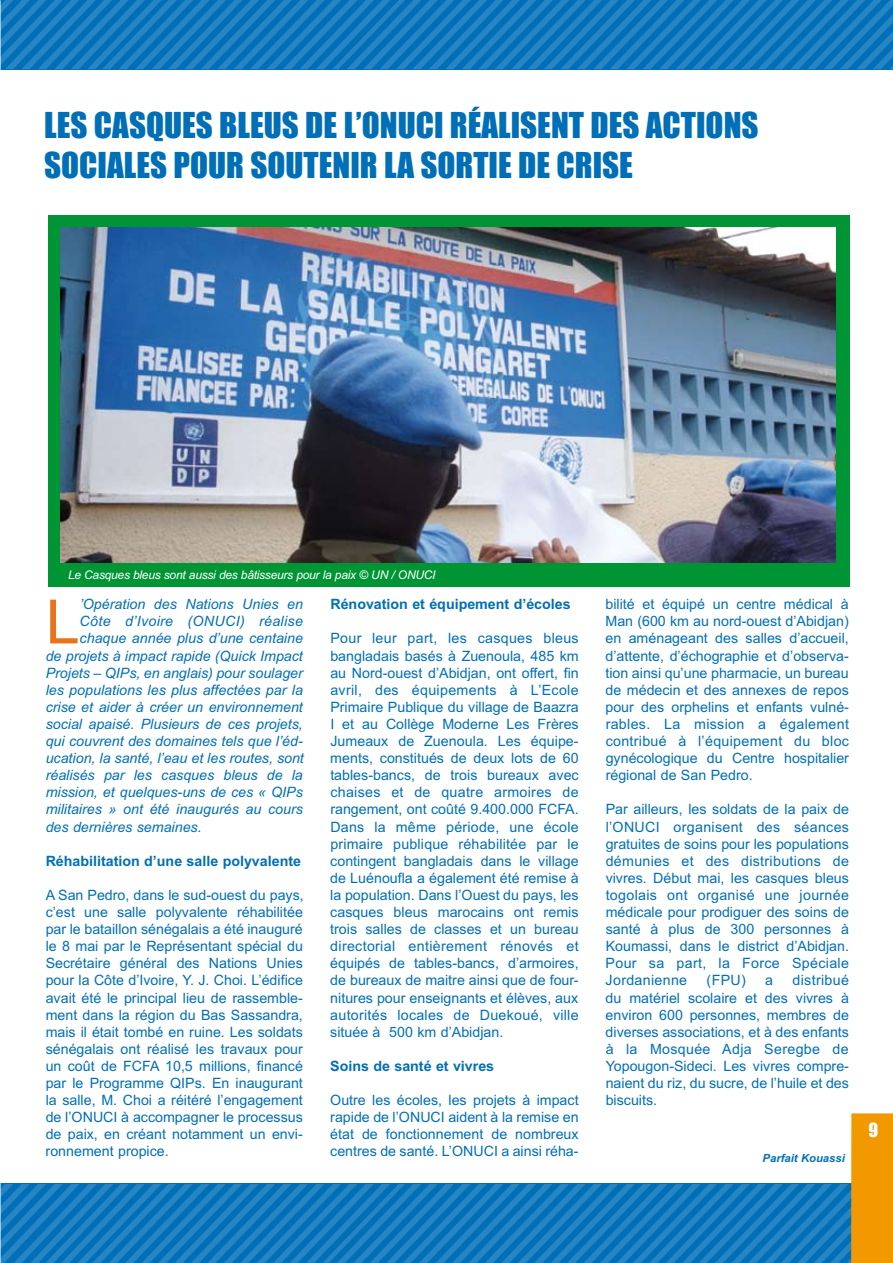
<style>
.page{position:relative;width:893px;height:1263px;background:#fff}
.page>*{position:absolute;margin:0;border:0;box-sizing:border-box;transform-origin:0 0}
.t1{font:61.2px "Arial";color:#ea7319}
.t2{font:33px/39.6px "Impact";color:#006fb7}
.t3{font:18px "Impact";color:#fff}
.t4{font:14.25px/17.1px "Arial";color:#006fb7;text-align:justify}
.t5{font:italic 14.25px "Arial";color:#006fb7}
.t6{font:700 14.25px "Arial";color:#006fb7}
.t7{font:italic 14.25px "Arial";letter-spacing:.02em;color:#006fb7}
.t8{font:italic 12px "Arial";letter-spacing:-.02em;color:#fff}
.t9{font:italic 700 11.25px "Arial";color:#006fb7}
</style>
<div class="page">
<div style="left:851px;top:1113px;width:42px;height:150px;background:#f39900"></div>
<div style="left:48px;top:215px;width:801px;height:372px;background:#009534"></div>
<img style="left:60px;top:228px;width:775px;height:335px">
<svg style="left:0;top:1184px;width:852px;height:79px;background:#137abc"></svg>
<svg style="left:0;top:0;width:893px;height:70px;background:#1279bc"></svg>
<h2 class="t2" style="left:44px;top:105px;width:716px">LES CASQUES BLEUS DE L’ONUCI RÉALISENT DES ACTIONS<br>SOCIALES POUR SOUTENIR LA SORTIE DE CRISE</h2>
<p class="t8" style="left:68px;top:567px;width:369px">Le Casques bleus sont aussi des bâtisseurs pour la paix © UN / ONUCI</p>
<h1 class="t1" style="left:46px;top:582px;width:36px">L</h1>
<p class="t5" style="left:80px;top:595px;width:225px">’Opération des Nations Unies en</p>
<p class="t7" style="left:80px;top:612px;width:225px">Côte d’Ivoire (ONUCI) réalise</p>
<p class="t5" style="left:80px;top:629px;width:225px">chaque année plus d’une centaine</p>
<p class="t5" style="left:46px;top:646px;width:259px">de projets à impact rapide (Quick Impact</p>
<p class="t5" style="left:46px;top:663px;width:259px">Projets – QIPs, en anglais) pour soulager</p>
<p class="t5" style="left:46px;top:680px;width:259px">les populations les plus affectées par la</p>
<p class="t5" style="left:46px;top:698px;width:259px">crise et aider à créer un environnement</p>
<p class="t5" style="left:46px;top:715px;width:259px">social apaisé. Plusieurs de ces projets,</p>
<p class="t5" style="left:46px;top:732px;width:259px">qui couvrent des domaines tels que l’éd-</p>
<p class="t5" style="left:46px;top:749px;width:260px">ucation, la santé, l’eau et les routes, sont</p>
<p class="t5" style="left:46px;top:766px;width:259px">réalisés par les casques bleus de la</p>
<p class="t5" style="left:46px;top:783px;width:259px">mission, et quelques-uns de ces « QIPs</p>
<p class="t5" style="left:46px;top:800px;width:259px">militaires » ont été inaugurés au cours</p>
<p class="t5" style="left:46px;top:817px;width:158px">des dernières semaines.</p>
<p class="t6" style="left:46px;top:851px;width:257px">Réhabilitation d’une salle polyvalente</p>
<p class="t4" style="left:46px;top:888px;width:260px">A San Pedro, dans le sud-ouest du pays, c’est une salle polyvalente réhabilitée par le bataillon sénégalais a été inauguré le 8 mai par le Représentant spécial du Secrétaire général des Nations Unies pour la Côte d’Ivoire, Y. J. Choi. L’édifice avait été le principal lieu de rassemble&shy;ment dans la région du Bas Sassandra, mais il était tombé en ruine. Les soldats sénégalais ont réalisé les travaux pour un coût de FCFA 10,5 millions, financé par le Programme QIPs. En inaugurant la salle, M. Choi a réitéré l’engagement de l’ONUCI à accompagner le processus de paix, en créant notamment un envi&shy;ronnement propice.</p>
<p class="t6" style="left:330px;top:595px;width:242px">Rénovation et équipement d’écoles</p>
<p class="t4" style="left:330px;top:631px;width:250px">Pour leur part, les casques bleus bangladais basés à Zuenoula, 485 km au Nord-ouest d’Abidjan, ont offert, fin avril, des équipements à L’Ecole Primaire Publique du village de Baazra I et au Collège Moderne Les Frères Jumeaux de Zuenoula. Les équipe&shy;ments, constitués de deux lots de 60 tables-bancs, de trois bureaux avec chaises et de quatre armoires de rangement, ont coûté 9.400.000 FCFA.<br>Dans la même période, une école primaire publique réhabilitée par le contingent bangladais dans le village de Luénoufla a également été remise à la population. Dans l’Ouest du pays, les casques bleus marocains ont remis trois salles de classes et un bureau directorial entièrement rénovés et équipés de tables-bancs, d’armoires, de bureaux de maitre ainsi que de four&shy;nitures pour enseignants et élèves, aux autorités locales de Duekoué, ville située à 500 km d’Abidjan.</p>
<p class="t6" style="left:330px;top:1057px;width:165px">Soins de santé et vivres</p>
<p class="t4" style="left:330px;top:1093px;width:250px">Outre les écoles, les projets à impact rapide de l’ONUCI aident à la remise en état de fonctionnement de nombreux centres de santé. L’ONUCI a ainsi réha-</p>
<p class="t4" style="left:605px;top:597px;width:245px">bilité et équipé un centre médical à Man (600 km au nord-ouest d’Abidjan) en aménageant des salles d’accueil, d’attente, d’échographie et d’observa&shy;tion ainsi qu’une pharmacie, un bureau de médecin et des annexes de repos pour des orphelins et enfants vulné&shy;rables. La mission a également contribué à l’équipement du bloc gynécologique du Centre hospitalier régional de San Pedro.</p>
<p class="t4" style="left:606px;top:802px;width:245px">Par ailleurs, les soldats de la paix de l’ONUCI organisent des séances gratuites de soins pour les populations démunies et des distributions de vivres. Début mai, les casques bleus togolais ont organisé une journée médicale pour prodiguer des soins de santé à plus de 300 personnes à Koumassi, dans le district d’Abidjan.<br>Pour sa part, la Force Spéciale Jordanienne</p>
<p class="t4" style="left:707px;top:973px;width:41px">(FPU)</p>
<p class="t4" style="left:765px;top:973px;width:9px">a</p>
<p class="t4" style="left:606px;top:973px;width:245px;text-indent:187px">distribué du matériel scolaire et des vivres à environ 600 personnes, membres de diverses associations, et à des enfants à la Mosquée Adja Seregbe de Yopougon-Sideci. Les vivres compre&shy;naient du riz, du sucre, de l’huile et des biscuits.</p>
<p class="t9" style="left:763px;top:1151px;width:84px">Parfait Kouassi</p>
<p class="t3" style="left:868px;top:1119px;width:11px">9</p>
</div>
